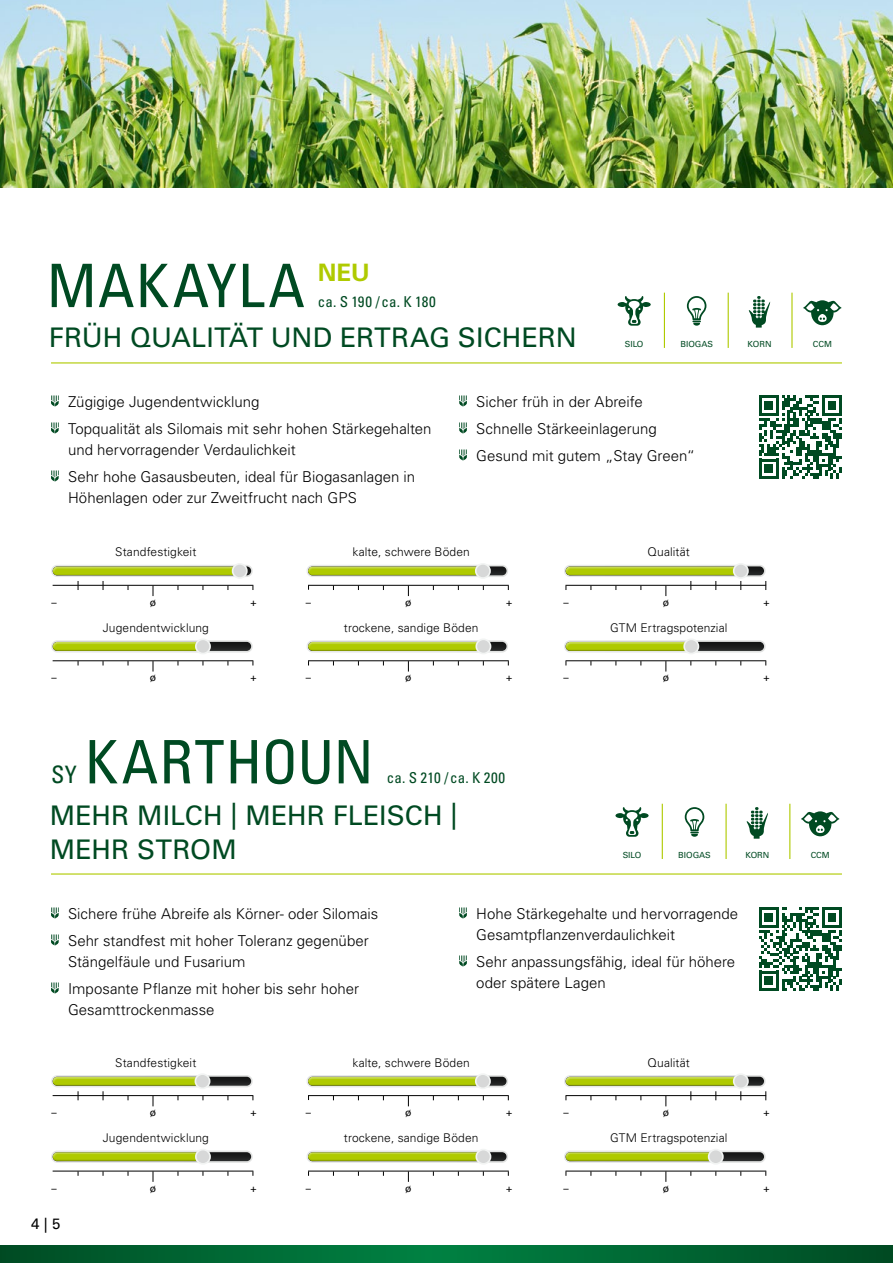
<style>
.page{position:relative;width:893px;height:1263px;background:#fff}
.page>*{position:absolute;margin:0;border:0;box-sizing:border-box;transform-origin:0 0}
.t1{font:condensed 60px "Univers LT Std";letter-spacing:.02em;color:#004a22}
.t2{font:27px/34px "Univers LT Std";letter-spacing:.005em;color:#004a22}
.t3{font:700 24px "Univers LT Std";color:#afca00}
.t4{font:condensed 24px "Univers LT Std";color:#004a22}
.t5{font:300 15px/27px "Univers LT Std";color:#000}
.t6{font:condensed 15px "Univers LT Std";color:#004a22}
.t7{font:15px "Univers LT Std";color:#000}
.t8{font:300 12px "Univers LT Std";letter-spacing:.01em;color:#000}
.t9{font:10.5px "Univers LT Std";color:#000}
.t10{font:8.4px "Univers LT Std";color:#004a22}
</style>
<div class="page">
<svg style="left:0;top:1246px;width:893px;height:17px;background:#063"></svg>
<img style="left:0;top:0;width:893px;height:187px">
<hr style="left:664px;top:293px;width:1px;height:55px;background:#afca00">
<hr style="left:728px;top:293px;width:1px;height:55px;background:#afca00">
<hr style="left:791px;top:293px;width:1px;height:55px;background:#afca00">
<svg style="left:51px;top:395px;width:8px;height:11px"></svg>
<svg style="left:51px;top:422px;width:8px;height:11px"></svg>
<svg style="left:51px;top:470px;width:8px;height:11px"></svg>
<svg style="left:459px;top:395px;width:8px;height:11px"></svg>
<svg style="left:459px;top:422px;width:8px;height:11px"></svg>
<svg style="left:459px;top:449px;width:8px;height:11px"></svg>
<hr style="left:308px;top:585px;width:201px;height:1px;background:#000">
<div style="left:733px;top:563px;width:16px;height:16px;background:#f2f4f3;border-radius:8px"></div>
<svg style="left:564px;top:565px;width:202px;height:31px"></svg>
<div style="left:232px;top:563px;width:16px;height:16px;background:#f2f4f3;border-radius:8px"></div>
<svg style="left:51px;top:565px;width:202px;height:31px"></svg>
<div style="left:475px;top:563px;width:16px;height:16px;background:#f2f4f3;border-radius:8px"></div>
<svg style="left:307px;top:565px;width:201px;height:12px;background:#b1c152"></svg>
<hr style="left:565px;top:660px;width:201px;height:1px;background:#000">
<hr style="left:53px;top:660px;width:200px;height:1px;background:#000">
<hr style="left:308px;top:660px;width:201px;height:1px;background:#000">
<div style="left:683px;top:638px;width:16px;height:16px;background:#f2f4f3;border-radius:8px"></div>
<svg style="left:564px;top:640px;width:202px;height:13px;background:#a2ad63"></svg>
<div style="left:195px;top:638px;width:16px;height:16px;background:#f2f4f3;border-radius:8px"></div>
<svg style="left:51px;top:640px;width:202px;height:13px;background:#aebb62"></svg>
<div style="left:475px;top:638px;width:16px;height:16px;background:#f2f4f3;border-radius:8px"></div>
<svg style="left:307px;top:640px;width:201px;height:13px;background:#bac960"></svg>
<hr style="left:51px;top:362px;width:791px;height:1px;background:#afca00">
<svg style="left:618px;top:296px;width:33px;height:30px"></svg>
<svg style="left:687px;top:296px;width:19px;height:30px"></svg>
<svg style="left:748px;top:296px;width:23px;height:32px"></svg>
<svg style="left:803px;top:300px;width:39px;height:25px"></svg>
<hr style="left:662px;top:804px;width:1px;height:55px;background:#afca00">
<hr style="left:725px;top:804px;width:2px;height:55px;background:#afca00">
<hr style="left:789px;top:804px;width:1px;height:55px;background:#afca00">
<svg style="left:51px;top:907px;width:8px;height:11px"></svg>
<svg style="left:51px;top:934px;width:8px;height:11px"></svg>
<svg style="left:51px;top:982px;width:8px;height:11px"></svg>
<svg style="left:459px;top:907px;width:8px;height:11px"></svg>
<svg style="left:459px;top:955px;width:8px;height:11px"></svg>
<hr style="left:308px;top:1095px;width:201px;height:1px;background:#000">
<div style="left:733px;top:1073px;width:16px;height:16px;background:#f2f4f3;border-radius:8px"></div>
<svg style="left:564px;top:1075px;width:202px;height:31px"></svg>
<div style="left:195px;top:1073px;width:15px;height:16px;background:#f2f4f3;border-radius:8px"></div>
<svg style="left:51px;top:1075px;width:202px;height:31px"></svg>
<svg style="left:475px;top:1073px;width:16px;height:16px"></svg>
<svg style="left:307px;top:1075px;width:201px;height:12px;background:#b2c253"></svg>
<hr style="left:565px;top:1170px;width:201px;height:1px;background:#000">
<hr style="left:53px;top:1170px;width:200px;height:1px;background:#000">
<hr style="left:308px;top:1170px;width:201px;height:1px;background:#000">
<div style="left:708px;top:1149px;width:16px;height:16px;background:#f2f4f3;border-radius:8px"></div>
<svg style="left:564px;top:1150px;width:202px;height:13px;background:#acb861"></svg>
<div style="left:195px;top:1149px;width:16px;height:16px;background:#f2f4f3;border-radius:8px"></div>
<svg style="left:51px;top:1150px;width:202px;height:13px;background:#acb860"></svg>
<div style="left:475px;top:1149px;width:16px;height:16px;background:#f2f4f3;border-radius:8px"></div>
<svg style="left:307px;top:1150px;width:201px;height:13px;background:#b7c55e"></svg>
<hr style="left:51px;top:873px;width:791px;height:1px;background:#afca00">
<svg style="left:615px;top:807px;width:34px;height:30px"></svg>
<svg style="left:685px;top:807px;width:19px;height:30px"></svg>
<svg style="left:746px;top:807px;width:22px;height:32px"></svg>
<svg style="left:801px;top:811px;width:39px;height:25px"></svg>
<svg style="left:759px;top:907px;width:83px;height:84px"></svg>
<svg style="left:759px;top:395px;width:83px;height:84px"></svg>
<h3 class="t3" style="left:318px;top:258px;width:54px">NEU</h3>
<h1 class="t1" style="left:47px;top:248px;width:260px">MAKAYLA</h1>
<p class="t6" style="left:318px;top:292px;width:119px">ca. S 190 /ca. K 180</p>
<h2 class="t2" style="left:49px;top:321px;width:529px">FRÜH QUALITÄT UND ERTRAG SICHERN</h2>
<p class="t10" style="left:625px;top:339px;width:20px">SILO</p>
<p class="t10" style="left:680px;top:339px;width:34px">BIOGAS</p>
<p class="t10" style="left:747px;top:339px;width:26px">KORN</p>
<p class="t10" style="left:813px;top:339px;width:21px">CCM</p>
<p class="t5" style="left:68px;top:388px;width:365px">Zügigige Jugendentwicklung<br>Topqualität als Silomais mit sehr hohen Stärkegehalten</p>
<p class="t5" style="left:68px;top:436px;width:349px">und hervorragender Verdaulichkeit<br>Sehr hohe Gasausbeuten, ideal für Biogasanlagen in</p>
<p class="t5" style="left:68px;top:484px;width:291px">Höhenlagen oder zur Zweitfrucht nach GPS</p>
<p class="t5" style="left:476px;top:388px;width:220px">Sicher früh in der Abreife<br>Schnelle Stärkeeinlagerung<br>Gesund mit gutem „Stay Green“</p>
<p class="t8" style="left:115px;top:545px;width:83px">Standfestigkeit</p>
<p class="t8" style="left:353px;top:545px;width:119px">kalte, schwere Böden</p>
<p class="t8" style="left:648px;top:545px;width:44px">Qualität</p>
<p class="t9" style="left:52px;top:596px;width:7px">–</p>
<p class="t9" style="left:150px;top:596px;width:8px">ø</p>
<p class="t9" style="left:251px;top:596px;width:8px">+</p>
<p class="t9" style="left:306px;top:596px;width:7px">–</p>
<p class="t9" style="left:405px;top:596px;width:8px">ø</p>
<p class="t9" style="left:506px;top:596px;width:8px">+</p>
<p class="t9" style="left:563px;top:596px;width:7px">–</p>
<p class="t9" style="left:663px;top:596px;width:8px">ø</p>
<p class="t9" style="left:763px;top:596px;width:8px">+</p>
<p class="t8" style="left:103px;top:620px;width:108px">Jugendentwicklung</p>
<p class="t8" style="left:344px;top:620px;width:136px">trockene, sandige Böden</p>
<p class="t8" style="left:610px;top:620px;width:119px">GTM Ertragspotenzial</p>
<p class="t9" style="left:52px;top:671px;width:7px">–</p>
<p class="t9" style="left:150px;top:671px;width:8px">ø</p>
<p class="t9" style="left:251px;top:671px;width:8px">+</p>
<p class="t9" style="left:306px;top:671px;width:7px">–</p>
<p class="t9" style="left:405px;top:671px;width:8px">ø</p>
<p class="t9" style="left:506px;top:671px;width:8px">+</p>
<p class="t9" style="left:563px;top:671px;width:7px">–</p>
<p class="t9" style="left:663px;top:671px;width:8px">ø</p>
<p class="t9" style="left:763px;top:671px;width:8px">+</p>
<h1 class="t1" style="left:85px;top:724px;width:290px">KARTHOUN</h1>
<h3 class="t4" style="left:51px;top:760px;width:27px">SY</h3>
<p class="t6" style="left:387px;top:768px;width:120px">ca. S 210 /ca. K 200</p>
<h2 class="t2" style="left:50px;top:798px;width:409px">MEHR MILCH | MEHR FLEISCH |<br>MEHR STROM</h2>
<p class="t10" style="left:623px;top:850px;width:20px">SILO</p>
<p class="t10" style="left:678px;top:850px;width:34px">BIOGAS</p>
<p class="t10" style="left:745px;top:850px;width:26px">KORN</p>
<p class="t10" style="left:811px;top:850px;width:21px">CCM</p>
<p class="t5" style="left:68px;top:900px;width:312px">Sichere frühe Abreife als Körner- oder Silomais<br>Sehr standfest mit hoher Toleranz gegenüber</p>
<p class="t5" style="left:68px;top:948px;width:293px">Stängelfäule und Fusarium<br>Imposante Pflanze mit hoher bis sehr hoher</p>
<p class="t5" style="left:68px;top:996px;width:148px">Gesamttrockenmasse</p>
<p class="t5" style="left:476px;top:903px;width:264px;line-height:21px">Hohe Stärkegehalte und hervorragende<br>Gesamtpflanzenverdaulichkeit</p>
<p class="t5" style="left:476px;top:951px;width:261px;line-height:21px">Sehr anpassungsfähig, ideal für höhere oder spätere Lagen</p>
<p class="t8" style="left:115px;top:1055px;width:83px">Standfestigkeit</p>
<p class="t8" style="left:353px;top:1055px;width:119px">kalte, schwere Böden</p>
<p class="t8" style="left:648px;top:1055px;width:44px">Qualität</p>
<p class="t9" style="left:52px;top:1106px;width:7px">–</p>
<p class="t9" style="left:150px;top:1106px;width:8px">ø</p>
<p class="t9" style="left:251px;top:1106px;width:8px">+</p>
<p class="t9" style="left:306px;top:1106px;width:7px">–</p>
<p class="t9" style="left:405px;top:1106px;width:8px">ø</p>
<p class="t9" style="left:506px;top:1106px;width:8px">+</p>
<p class="t9" style="left:563px;top:1106px;width:7px">–</p>
<p class="t9" style="left:663px;top:1106px;width:8px">ø</p>
<p class="t9" style="left:763px;top:1106px;width:8px">+</p>
<p class="t8" style="left:103px;top:1131px;width:108px">Jugendentwicklung</p>
<p class="t8" style="left:344px;top:1131px;width:136px">trockene, sandige Böden</p>
<p class="t8" style="left:610px;top:1131px;width:119px">GTM Ertragspotenzial</p>
<p class="t9" style="left:52px;top:1181px;width:7px">–</p>
<p class="t9" style="left:150px;top:1181px;width:8px">ø</p>
<p class="t9" style="left:251px;top:1181px;width:8px">+</p>
<p class="t9" style="left:306px;top:1181px;width:7px">–</p>
<p class="t9" style="left:405px;top:1181px;width:8px">ø</p>
<p class="t9" style="left:506px;top:1181px;width:8px">+</p>
<p class="t9" style="left:563px;top:1181px;width:7px">–</p>
<p class="t9" style="left:663px;top:1181px;width:8px">ø</p>
<p class="t9" style="left:763px;top:1181px;width:8px">+</p>
<p class="t7" style="left:31px;top:1215px;width:31px">4 | 5</p>
</div>
